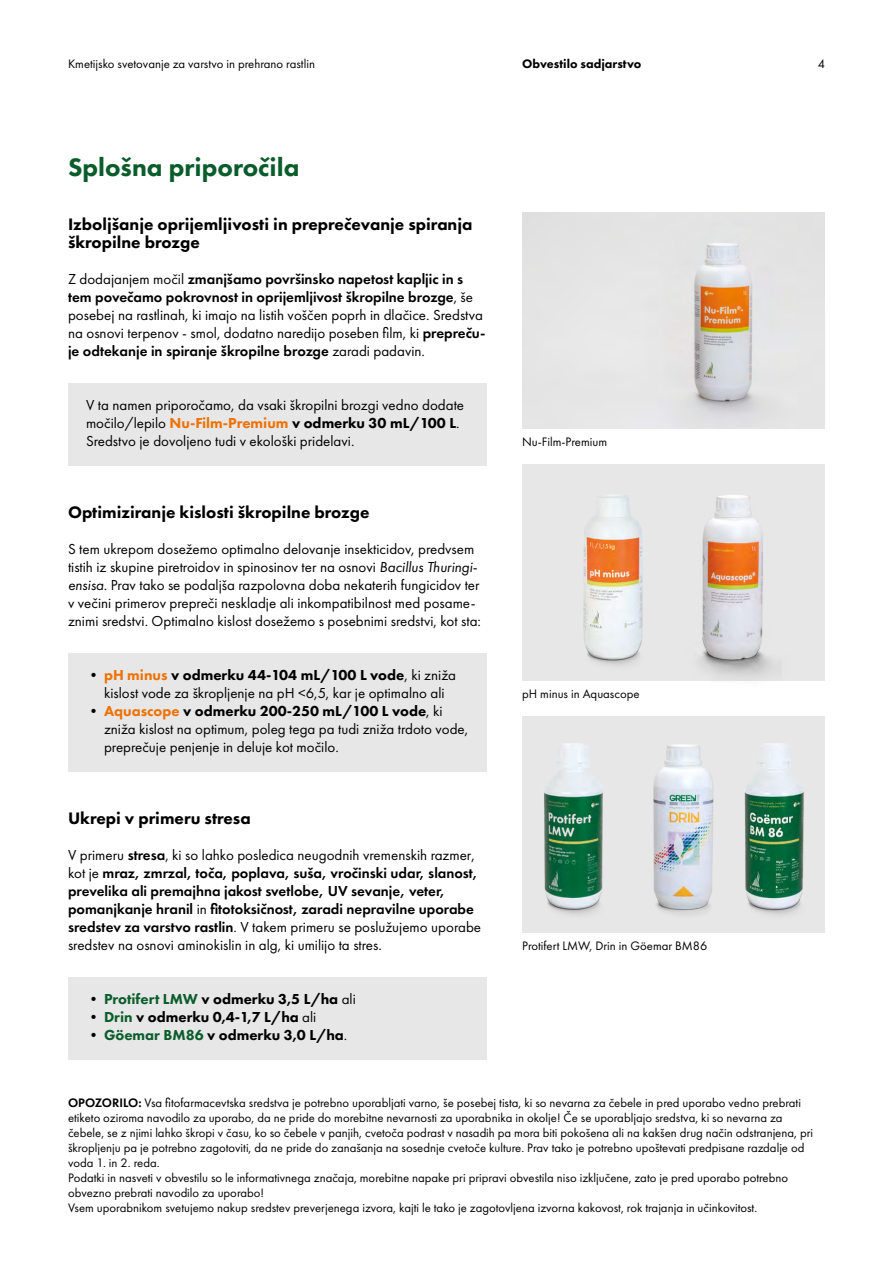
<style>
.page{position:relative;width:893px;height:1263px;background:#fff}
.page>*{position:absolute;margin:0;border:0;box-sizing:border-box;transform-origin:0 0}
.t1{font:800 26.25px "Futura PT";color:#0a5d2b}
.t2{font:800 17.25px/18px "Futura PT";color:#000}
.t3{font:15px/18px "Futura PT";color:#000}
.t4{font:600 15px/18px "Futura PT";color:#000}
.t5{font:800 15px "Futura PT";color:#000}
.t6{font:12.75px/15px "Futura PT";color:#000}
.t7{font:800 12.75px "Futura PT";color:#000}
.s1{font-weight:600}
.s2{font-weight:800;color:#ee7203}
.s3{font-weight:800}
.s4{font-style:italic}
.s5{font-weight:400}
.s6{color:#0a5d2b}
</style>
<div class="page">
<div style="left:68px;top:978px;width:418px;height:82px;background:#e7e7e7"></div>
<div style="left:68px;top:654px;width:418px;height:118px;background:#e7e7e7"></div>
<div style="left:68px;top:384px;width:418px;height:82px;background:#e7e7e7"></div>
<img style="left:522px;top:213px;width:303px;height:216px">
<div style="left:522px;top:465px;width:303px;height:216px;background:#e7e7e7"></div>
<img style="left:583px;top:495px;width:60px;height:171px">
<img style="left:700px;top:495px;width:73px;height:182px">
<img style="left:522px;top:721px;width:303px;height:212px">
<img style="left:596px;top:721px;width:200px;height:212px">
<p class="t6" style="left:68px;top:56px;width:248px">Kmetijsko svetovanje za varstvo in prehrano rastlin</p>
<p class="t7" style="left:522px;top:56px;width:121px">Obvestilo sadjarstvo</p>
<p class="t6" style="left:818px;top:56px;width:9px">4</p>
<h1 class="t1" style="left:68px;top:151px;width:233px">Splošna priporočila</h1>
<p class="t2" style="left:68px;top:215px;width:406px">Izboljšanje oprijemljivosti in preprečevanje spiranja škropilne brozge</p>
<p class="t3" style="left:68px;top:270px;width:419px">Z dodajanjem močil <span class="s1">zmanjšamo površinsko napetost kapljic in s tem povečamo pokrovnost in oprijemljivost škropilne brozge</span>, še posebej na rastlinah, ki imajo na listih voščen poprh in dlačice. Sredstva na osnovi terpenov - smol, dodatno naredijo poseben film, ki <span class="s1">prepreču&shy;je odtekanje in spiranje škropilne brozge</span> zaradi padavin.</p>
<p class="t3" style="left:86px;top:396px;width:380px">V ta namen priporočamo, da vsaki škropilni brozgi vedno dodate močilo/lepilo <span class="s2">Nu-Film-Premium</span> <span class="s3">v odmerku 30 mL/100 L</span>.<br>Sredstvo je dovoljeno tudi v ekološki pridelavi.</p>
<p class="t2" style="left:68px;top:503px;width:303px">Optimiziranje kislosti škropilne brozge</p>
<p class="t3" style="left:68px;top:540px;width:414px">S tem ukrepom dosežemo optimalno delovanje insekticidov, predvsem tistih iz skupine piretroidov in spinosinov ter na osnovi <span class="s4">Bacillus Thuringi&shy;ensisa</span>. Prav tako se podaljša razpolovna doba nekaterih fungicidov ter v večini primerov prepreči neskladje ali inkompatibilnost med posame&shy;znimi sredstvi. Optimalno kislost dosežemo s posebnimi sredstvi, kot sta:</p>
<p class="t3" style="left:86px;top:666px;width:371px;text-align:center"><span class="s1">•</span> <span class="s2">pH minus</span> <span class="s3">v odmerku 44-104 mL/100 L vode</span>, ki zniža kislost vode za škropljenje na pH &lt;6,5, kar je optimalno ali</p>
<p class="t3" style="left:104px;top:702px;width:366px;text-indent:-18px"><span class="s1">•</span> <span class="s2">Aquascope</span> <span class="s3">v odmerku 200-250 mL/100 L vode</span>, ki zniža kislost na optimum, poleg tega pa tudi zniža trdoto vode, preprečuje penjenje in deluje kot močilo.</p>
<p class="t2" style="left:68px;top:809px;width:184px">Ukrepi v primeru stresa</p>
<p class="t4" style="left:68px;top:846px;width:415px"><span class="s5">V primeru</span> stresa<span class="s5">, ki so lahko posledica neugodnih vremenskih razmer, kot je</span> mraz, zmrzal, toča, poplava, suša, vročinski udar, slanost, prevelika ali premajhna jakost svetlobe, UV sevanje, veter, pomanjkanje hranil <span class="s5">in</span> fitotoksičnost, zaradi nepravilne uporabe sredstev za varstvo rastlin<span class="s5">. V takem primeru se poslužujemo uporabe sredstev na osnovi aminokislin in alg, ki umilijo ta stres.</span></p>
<p class="t5" style="left:86px;top:990px;width:271px"><span class="s1">•</span> <span class="s6">Protifert LMW</span> v odmerku 3,5 L/ha <span class="s5">ali</span></p>
<p class="t5" style="left:86px;top:1008px;width:232px"><span class="s1">•</span> <span class="s6">Drin</span> v odmerku 0,4-1,7 L/ha <span class="s5">ali</span></p>
<p class="t5" style="left:86px;top:1026px;width:263px"><span class="s1">•</span> <span class="s6">Göemar BM86</span> v odmerku 3,0 L/ha<span class="s5">.</span></p>
<p class="t6" style="left:522px;top:434px;width:86px">Nu-Film-Premium</p>
<p class="t6" style="left:522px;top:686px;width:119px">pH minus in Aquascope</p>
<p class="t6" style="left:522px;top:938px;width:187px">Protifert LMW, Drin in Göemar BM86</p>
<p class="t6" style="left:68px;top:1095px;width:747px"><span class="s1">OPOZORILO:</span> Vsa fitofarmacevtska sredstva je potrebno uporabljati varno, še posebej tista, ki so nevarna za čebele in pred uporabo vedno prebrati etiketo oziroma navodilo za uporabo, da ne pride do morebitne nevarnosti za uporabnika in okolje! Če se uporabljajo sredstva, ki so nevarna za čebele, se z njimi lahko škropi v času, ko so čebele v panjih, cvetoča podrast v nasadih pa mora biti pokošena ali na kakšen drug način odstranjena, pri škropljenju pa je potrebno zagotoviti, da ne pride do zanašanja na sosednje cvetoče kulture. Prav tako je potrebno upoštevati predpisane razdalje od voda 1. in 2. reda.<br>Podatki in nasveti v obvestilu so le informativnega značaja, morebitne napake pri pripravi obvestila niso izključene, zato je pred uporabo potrebno obvezno prebrati navodilo za uporabo!<br>Vsem uporabnikom svetujemo nakup sredstev preverjenega izvora, kajti le tako je zagotovljena izvorna kakovost, rok trajanja in učinkovitost.</p>
</div>
